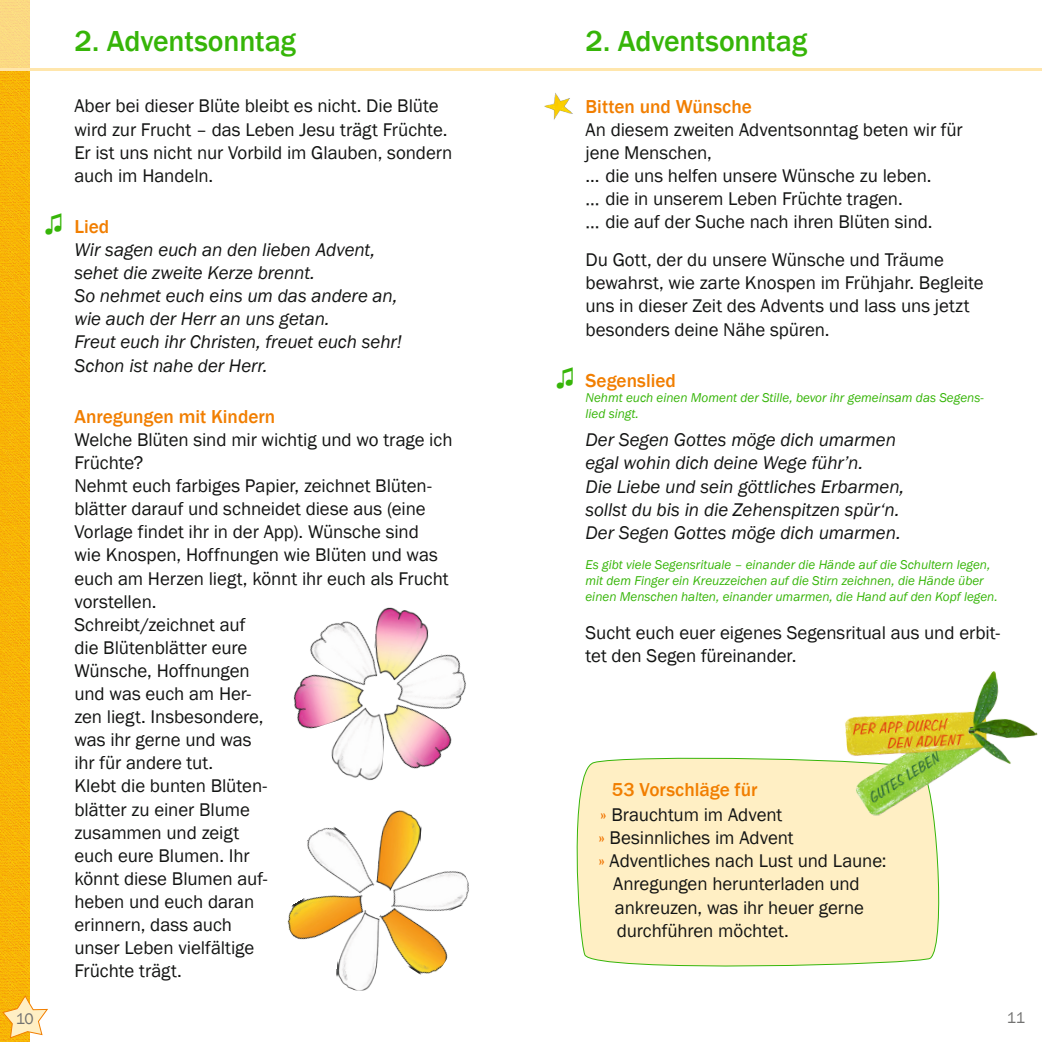
<style>
.page{position:relative;width:1042px;height:1042px;background:#fff}
.page>*{position:absolute;margin:0;border:0;box-sizing:border-box;transform-origin:0 0}
.t1{font:500 29.75px "Franklin Gothic";letter-spacing:-.005em;color:#36b508}
.t2{font:500 19.25px "Franklin Gothic";color:#f17e00}
.t3{font:18.9px/23.1px "Franklin Gothic";letter-spacing:-.005em;color:#131413}
.t4{font:italic 18.9px "Franklin Gothic";letter-spacing:-.005em;color:#131413}
.t5{font:15.75px "Franklin Gothic";color:#727271}
.t6{font:italic 13.12px/15.8px "Franklin Gothic";color:#36b508}
.s1{font-weight:600;font-size:26.25px;color:#36b508}
.s2{color:#f07300}
</style>
<div class="page">
<hr style="left:511px;top:68px;width:531px;height:3px;background:#ffe6ac">
<img style="left:0;top:0;width:30px;height:1042px">
<hr style="left:0;top:68px;width:531px;height:3px;background:#ffe6ac">
<svg style="left:2px;top:995px;width:46px;height:44px"></svg>
<div style="left:576px;top:757px;width:364px;height:210px;background:#ffefc4"></div>
<img style="left:841px;top:671px;width:197px;height:146px">
<img style="left:545px;top:93px;width:28px;height:27px">
<img style="left:293px;top:682px;width:22px;height:47px">
<img style="left:315px;top:697px;width:38px;height:80px">
<img style="left:353px;top:697px;width:98px;height:84px">
<img style="left:301px;top:621px;width:71px;height:76px">
<img style="left:381px;top:654px;width:85px;height:89px">
<img style="left:372px;top:607px;width:68px;height:82px">
<img style="left:287px;top:902px;width:76px;height:38px">
<img style="left:336px;top:910px;width:36px;height:81px">
<img style="left:365px;top:910px;width:83px;height:72px">
<img style="left:298px;top:827px;width:68px;height:75px">
<img style="left:384px;top:871px;width:85px;height:60px">
<img style="left:366px;top:810px;width:56px;height:82px">
<p class="t1" style="left:74px;top:22px;width:223px">2. Adventsonntag</p>
<p class="t3" style="left:74px;top:95px;width:379px">Aber bei dieser Blüte bleibt es nicht. Die Blüte wird zur Frucht – das Leben Jesu trägt Früchte.<br>Er ist uns nicht nur Vorbild im Glauben, sondern auch im Handeln.</p>
<p class="t2" style="left:45px;top:215px;width:66px"><span class="s1">♫</span> Lied</p>
<p class="t4" style="left:74px;top:238px;width:302px">Wir sagen euch an den lieben Advent,</p>
<p class="t4" style="left:74px;top:261px;width:242px">sehet die zweite Kerze brennt.</p>
<p class="t4" style="left:74px;top:284px;width:325px">So nehmet euch eins um das andere an,</p>
<p class="t4" style="left:74px;top:307px;width:257px">wie auch der Herr an uns getan.</p>
<p class="t4" style="left:74px;top:330px;width:329px">Freut euch ihr Christen, freuet euch sehr!</p>
<p class="t4" style="left:74px;top:353px;width:195px">Schon ist nahe der Herr.</p>
<p class="t2" style="left:74px;top:404px;width:202px">Anregungen mit Kindern</p>
<p class="t3" style="left:74px;top:428px;width:380px">Welche Blüten sind mir wichtig und wo trage ich<br>Früchte?</p>
<p class="t3" style="left:74px;top:475px;width:376px">Nehmt euch farbiges Papier, zeichnet Blüten&shy;blätter darauf und schneidet diese aus (eine Vorlage findet ihr in der App). Wünsche sind wie Knospen, Hoffnungen wie Blüten und was euch am Herzen liegt, könnt ihr euch als Frucht vorstellen.</p>
<p class="t3" style="left:74px;top:613px;width:191px">Schreibt/zeichnet auf die Blütenblätter eure<br>Wünsche, Hoffnungen und was euch am Her&shy;zen liegt. Insbesondere, was ihr gerne und was ihr für andere tut.</p>
<p class="t3" style="left:74px;top:775px;width:195px">Klebt die bunten Blüten&shy;blätter zu einer Blume zusammen und zeigt euch eure Blumen. Ihr könnt diese Blumen auf&shy;heben und euch daran erinnern, dass auch unser Leben vielfältige<br>Früchte trägt.</p>
<p class="t1" style="left:585px;top:22px;width:223px">2. Adventsonntag</p>
<p class="t2" style="left:585px;top:94px;width:168px">Bitten und Wünsche</p>
<p class="t3" style="left:585px;top:118px;width:379px">An diesem zweiten Adventsonntag beten wir für jene Menschen,</p>
<p class="t3" style="left:585px;top:165px;width:348px">... die uns helfen unsere Wünsche zu leben.</p>
<p class="t3" style="left:585px;top:188px;width:319px">… die in unserem Leben Früchte tragen.</p>
<p class="t3" style="left:585px;top:211px;width:349px">… die auf der Suche nach ihren Blüten sind.</p>
<p class="t3" style="left:585px;top:249px;width:400px">Du Gott, der du unsere Wünsche und Träume bewahrst, wie zarte Knospen im Frühjahr. Begleite uns in dieser Zeit des Advents und lass uns jetzt besonders deine Nähe spüren.</p>
<p class="t2" style="left:556px;top:368px;width:122px"><span class="s1">♫</span> Segenslied</p>
<p class="t6" style="left:585px;top:390px;width:400px">Nehmt euch einen Moment der Stille, bevor ihr gemeinsam das Segens&shy;lied singt.</p>
<p class="t4" style="left:585px;top:428px;width:312px">Der Segen Gottes möge dich umarmen</p>
<p class="t4" style="left:585px;top:451px;width:279px">egal wohin dich deine Wege führ’n.</p>
<p class="t4" style="left:585px;top:474px;width:320px">Die Liebe und sein göttliches Erbarmen,</p>
<p class="t4" style="left:585px;top:497px;width:316px">sollst du bis in die Zehenspitzen spür‘n.</p>
<p class="t4" style="left:585px;top:520px;width:317px">Der Segen Gottes möge dich umarmen.</p>
<p class="t6" style="left:585px;top:557px;width:414px">Es gibt viele Segensrituale – einander die Hände auf die Schultern legen, mit dem Finger ein Kreuzzeichen auf die Stirn zeichnen, die Hände über einen Menschen halten, einander umarmen, die Hand auf den Kopf legen.</p>
<p class="t3" style="left:585px;top:621px;width:416px">Sucht euch euer eigenes Segensritual aus und erbit&shy;tet den Segen füreinander.</p>
<p class="t2" style="left:612px;top:777px;width:147px">53 Vorschläge für</p>
<p class="t3" style="left:600px;top:804px;width:184px"><span class="s2">»</span> Brauchtum im Advent</p>
<p class="t3" style="left:598px;top:827px;width:197px"><span class="s2">»</span> Besinnliches im Advent</p>
<p class="t3" style="left:598px;top:850px;width:290px"><span class="s2">»</span> Adventliches nach Lust und Laune:</p>
<p class="t3" style="left:613px;top:873px;width:252px">Anregungen herunterladen und ankreuzen, was ihr heuer gerne durchführen möchtet.</p>
<p class="t5" style="left:16px;top:1009px;width:19px">10</p>
<p class="t5" style="left:1007px;top:1008px;width:20px">11</p>
</div>
